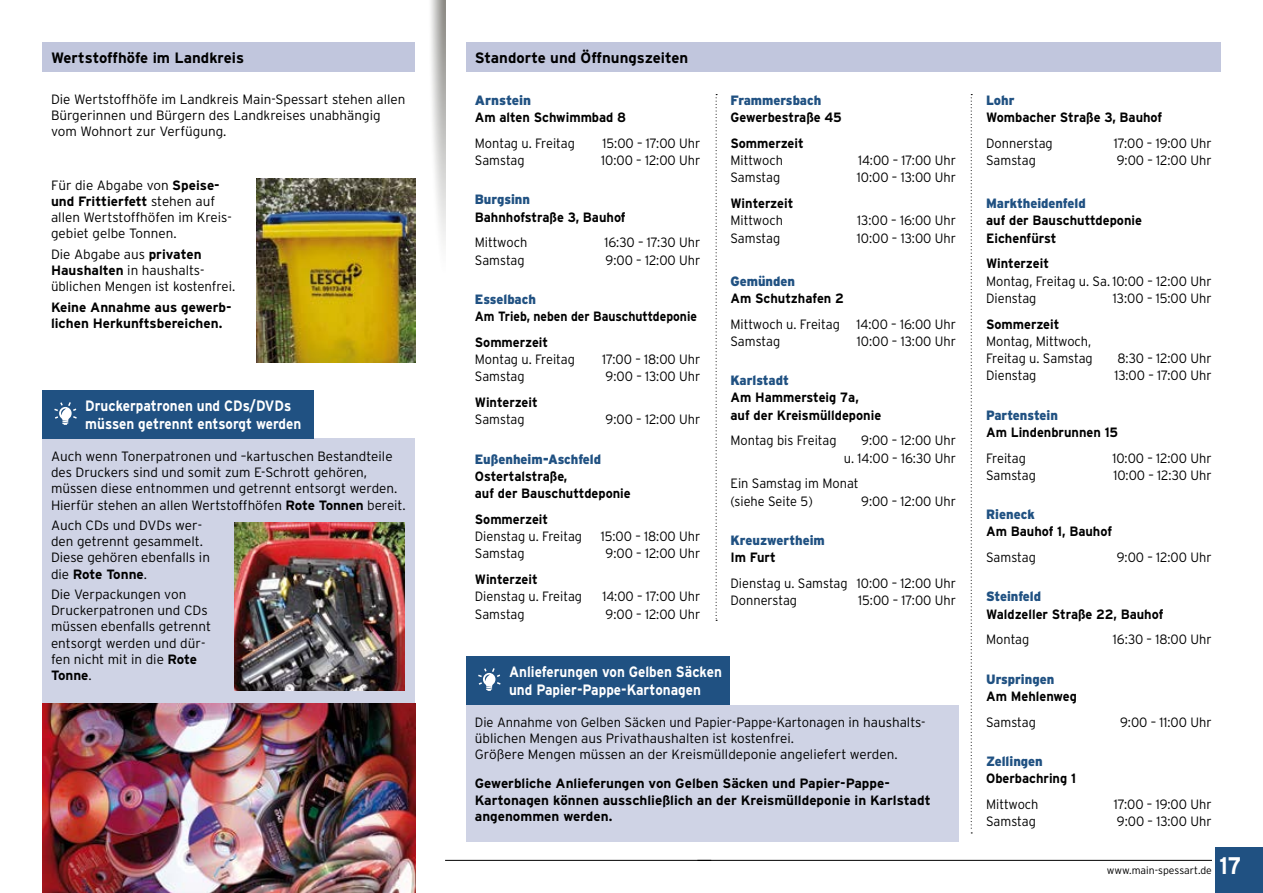
<style>
.page{position:relative;width:1263px;height:893px;background:#fff}
.page>*{position:absolute;margin:0;border:0;box-sizing:border-box;transform-origin:0 0}
.t1{font:700 24px "Interstate";color:#fff;scale:.9 1}
.t2{font:700 15px/18px "Interstate";color:#fff;scale:.9 1}
.t3{font:700 15px "Interstate";color:#000}
.t4{font:300 13.5px/17.2px "Interstate";color:#000;scale:.95 1}
.t5{font:300 13.5px/16.2px "Interstate";color:#000}
.t6{font:700 13.5px/17.2px "Interstate";color:#000;scale:.95 1}
.t7{font:700 13.5px/16.2px "Interstate";color:#000}
.t8{font:300 13.5px/16.2px "Interstate";color:#000;scale:.96 1}
.t9{font:900 13.5px "Interstate";color:#205182;scale:.95 1}
.t10{font:700 13.5px/25.8px "Interstate";color:#000;scale:.9 1}
.t11{font:900 13.5px "Interstate";color:#205182}
.t12{font:300 10.5px "Interstate";color:#000}
.s1{font-weight:700}
</style>
<div class="page">
<div style="left:466px;top:42px;width:754px;height:30px;background:#c1c6dd"></div>
<svg style="left:971px;top:94px;width:1px;height:739px"></svg>
<svg style="left:716px;top:94px;width:1px;height:527px"></svg>
<img style="left:431px;top:0;width:14px;height:244px">
<div style="left:43px;top:42px;width:372px;height:30px;background:#c1c6dd"></div>
<div style="left:466px;top:705px;width:493px;height:137px;background:#cfd3e5"></div>
<div style="left:466px;top:656px;width:264px;height:49px;background:#205182"></div>
<svg style="left:478px;top:668px;width:23px;height:23px"></svg>
<img style="left:257px;top:179px;width:158px;height:183px">
<div style="left:43px;top:439px;width:372px;height:454px;background:#cfd3e5"></div>
<div style="left:43px;top:390px;width:271px;height:49px;background:#205182"></div>
<svg style="left:54px;top:402px;width:23px;height:23px"></svg>
<img style="left:234px;top:522px;width:170px;height:169px">
<img style="left:43px;top:704px;width:372px;height:189px">
<div style="left:1216px;top:847px;width:47px;height:46px;background:#205182"></div>
<hr style="left:697px;top:860px;width:515px;height:1px;background:#000">
<hr style="left:445px;top:860px;width:266px;height:1px;background:#000">
<p class="t3" style="left:51px;top:49px;width:195px">Wertstoffhöfe im Landkreis</p>
<p class="t3" style="left:475px;top:49px;width:215px">Standorte und Öffnungszeiten</p>
<p class="t5" style="left:51px;top:91px;width:356px">Die Wertstoffhöfe im Landkreis Main-Spessart stehen allen<br>Bürgerinnen und Bürgern des Landkreises unabhängig vom Wohnort zur Verfügung.</p>
<p class="t11" style="left:475px;top:92px;width:58px">Arnstein</p>
<p class="t6" style="left:475px;top:109px;width:161px">Am alten Schwimmbad 8</p>
<p class="t4" style="left:475px;top:134px;width:107px">Montag u. Freitag</p>
<p class="t4" style="left:602px;top:134px;width:104px">15:00 – 17:00 Uhr</p>
<p class="t4" style="left:475px;top:152px;width:54px">Samstag</p>
<p class="t4" style="left:601px;top:152px;width:106px">10:00 – 12:00 Uhr</p>
<p class="t9" style="left:475px;top:192px;width:60px">Burgsinn</p>
<p class="t6" style="left:475px;top:208px;width:160px">Bahnhofstraße 3, Bauhof</p>
<p class="t4" style="left:475px;top:234px;width:57px">Mittwoch</p>
<p class="t4" style="left:604px;top:234px;width:103px">16:30 – 17:30 Uhr</p>
<p class="t4" style="left:475px;top:251px;width:54px">Samstag</p>
<p class="t4" style="left:605px;top:251px;width:101px">9:00 – 12:00 Uhr</p>
<p class="t9" style="left:475px;top:291px;width:66px">Esselbach</p>
<p class="t10" style="left:475px;top:303px;width:248px">Am Trieb, neben der Bauschuttdeponie<br>Sommerzeit</p>
<p class="t4" style="left:475px;top:351px;width:107px">Montag u. Freitag</p>
<p class="t4" style="left:602px;top:351px;width:105px">17:00 – 18:00 Uhr</p>
<p class="t4" style="left:475px;top:368px;width:54px">Samstag</p>
<p class="t4" style="left:606px;top:368px;width:101px">9:00 – 13:00 Uhr</p>
<p class="t6" style="left:475px;top:394px;width:68px">Winterzeit</p>
<p class="t4" style="left:475px;top:411px;width:54px">Samstag</p>
<p class="t4" style="left:605px;top:411px;width:101px">9:00 – 12:00 Uhr</p>
<p class="t9" style="left:475px;top:451px;width:134px">Eußenheim-Aschfeld</p>
<p class="t6" style="left:475px;top:467px;width:166px">Ostertalstraße,<br>auf der Bauschuttdeponie</p>
<p class="t6" style="left:475px;top:510px;width:79px">Sommerzeit</p>
<p class="t4" style="left:475px;top:528px;width:114px">Dienstag u. Freitag</p>
<p class="t4" style="left:601px;top:528px;width:106px">15:00 – 18:00 Uhr</p>
<p class="t4" style="left:475px;top:545px;width:54px">Samstag</p>
<p class="t4" style="left:605px;top:545px;width:101px">9:00 – 12:00 Uhr</p>
<p class="t6" style="left:475px;top:571px;width:68px">Winterzeit</p>
<p class="t4" style="left:475px;top:588px;width:114px">Dienstag u. Freitag</p>
<p class="t4" style="left:602px;top:588px;width:105px">14:00 – 17:00 Uhr</p>
<p class="t4" style="left:475px;top:605px;width:54px">Samstag</p>
<p class="t4" style="left:605px;top:605px;width:101px">9:00 – 12:00 Uhr</p>
<p class="t5" style="left:51px;top:177px;width:182px">Für die Abgabe von <span class="s1">Speise&shy;und Frittierfett</span> stehen auf allen Wertstoffhöfen im Kreis&shy;gebiet gelbe Tonnen.</p>
<p class="t5" style="left:51px;top:246px;width:186px">Die Abgabe aus <span class="s1">privaten<br>Haushalten</span> in haushalts&shy;üblichen Mengen ist kostenfrei.</p>
<p class="t7" style="left:51px;top:299px;width:182px">Keine Annahme aus gewerb&shy;lichen Herkunftsbereichen.</p>
<p class="t2" style="left:85px;top:396px;width:242px">Druckerpatronen und CDs/DVDs müssen getrennt entsorgt werden</p>
<p class="t5" style="left:51px;top:448px;width:356px">Auch wenn Tonerpatronen und –kartuschen Bestandteile des Druckers sind und somit zum E-Schrott gehören, müssen diese entnommen und getrennt entsorgt werden.<br>Hierfür stehen an allen Wertstoffhöfen <span class="s1">Rote Tonnen</span> bereit.</p>
<p class="t5" style="left:51px;top:517px;width:160px">Auch CDs und DVDs wer&shy;den getrennt gesammelt.<br>Diese gehören ebenfalls in die <span class="s1">Rote Tonne</span>.</p>
<p class="t5" style="left:51px;top:586px;width:162px">Die Verpackungen von<br>Druckerpatronen und CDs müssen ebenfalls getrennt entsorgt werden und dür&shy;fen nicht mit in die <span class="s1">Rote<br>Tonne</span>.</p>
<p class="t2" style="left:509px;top:662px;width:238px">Anlieferungen von Gelben Säcken und Papier-Pappe-Kartonagen</p>
<p class="t9" style="left:730px;top:92px;width:97px">Frammersbach</p>
<p class="t6" style="left:730px;top:104px;width:119px;line-height:25.8px">Gewerbestraße 45<br>Sommerzeit</p>
<p class="t4" style="left:730px;top:152px;width:57px">Mittwoch</p>
<p class="t4" style="left:858px;top:152px;width:105px">14:00 – 17:00 Uhr</p>
<p class="t4" style="left:730px;top:169px;width:54px">Samstag</p>
<p class="t4" style="left:857px;top:169px;width:106px">10:00 – 13:00 Uhr</p>
<p class="t6" style="left:730px;top:195px;width:68px">Winterzeit</p>
<p class="t4" style="left:730px;top:212px;width:57px">Mittwoch</p>
<p class="t4" style="left:857px;top:212px;width:105px">13:00 – 16:00 Uhr</p>
<p class="t4" style="left:730px;top:229px;width:54px">Samstag</p>
<p class="t4" style="left:857px;top:229px;width:106px">10:00 – 13:00 Uhr</p>
<p class="t9" style="left:730px;top:273px;width:69px">Gemünden</p>
<p class="t6" style="left:730px;top:289px;width:121px">Am Schutzhafen 2</p>
<p class="t4" style="left:730px;top:315px;width:239px">Mittwoch u. Freitag 14:00 – 16:00 Uhr<br>Samstag</p>
<p class="t4" style="left:857px;top:332px;width:106px">10:00 – 13:00 Uhr</p>
<p class="t9" style="left:730px;top:373px;width:63px">Karlstadt</p>
<p class="t6" style="left:730px;top:389px;width:160px">Am Hammersteig 7a, auf der Kreismülldeponie</p>
<p class="t4" style="left:730px;top:432px;width:113px">Montag bis Freitag</p>
<p class="t4" style="left:844px;top:432px;width:120px;text-align:right">9:00 – 12:00 Uhr<br>u. 14:00 – 16:30 Uhr</p>
<p class="t4" style="left:730px;top:475px;width:136px">Ein Samstag im Monat (siehe Seite 5)</p>
<p class="t4" style="left:861px;top:492px;width:101px">9:00 – 12:00 Uhr</p>
<p class="t9" style="left:730px;top:532px;width:101px">Kreuzwertheim</p>
<p class="t6" style="left:730px;top:549px;width:49px">Im Furt</p>
<p class="t4" style="left:730px;top:574px;width:239px">Dienstag u. Samstag 10:00 – 12:00 Uhr<br>Donnerstag</p>
<p class="t4" style="left:858px;top:592px;width:104px">15:00 – 17:00 Uhr</p>
<p class="t8" style="left:475px;top:714px;width:471px">Die Annahme von Gelben Säcken und Papier-Pappe-Kartonagen in haushalts&shy;üblichen Mengen aus Privathaushalten ist kostenfrei.<br>Größere Mengen müssen an der Kreismülldeponie angeliefert werden.</p>
<p class="t7" style="left:475px;top:775px;width:457px">Gewerbliche Anlieferungen von Gelben Säcken und Papier-Pappe-<br>Kartonagen können ausschließlich an der Kreismülldeponie in Karlstadt angenommen werden.</p>
<p class="t9" style="left:986px;top:92px;width:31px">Lohr</p>
<p class="t6" style="left:986px;top:109px;width:187px">Wombacher Straße 3, Bauhof</p>
<p class="t4" style="left:986px;top:134px;width:72px">Donnerstag</p>
<p class="t4" style="left:1114px;top:134px;width:105px">17:00 – 19:00 Uhr</p>
<p class="t4" style="left:986px;top:152px;width:54px">Samstag</p>
<p class="t4" style="left:1117px;top:152px;width:101px">9:00 – 12:00 Uhr</p>
<p class="t9" style="left:986px;top:196px;width:106px">Marktheidenfeld</p>
<p class="t6" style="left:986px;top:212px;width:166px">auf der Bauschuttdeponie<br>Eichenfürst</p>
<p class="t6" style="left:986px;top:255px;width:68px">Winterzeit</p>
<p class="t4" style="left:986px;top:272px;width:239px">Montag, Freitag u. Sa. 10:00 – 12:00 Uhr<br>Dienstag</p>
<p class="t4" style="left:1113px;top:289px;width:105px">13:00 – 15:00 Uhr</p>
<p class="t6" style="left:986px;top:315px;width:79px">Sommerzeit</p>
<p class="t4" style="left:986px;top:332px;width:114px">Montag, Mittwoch,<br>Freitag u. Samstag</p>
<p class="t4" style="left:1117px;top:350px;width:101px">8:30 – 12:00 Uhr</p>
<p class="t4" style="left:986px;top:367px;width:55px">Dienstag</p>
<p class="t4" style="left:1114px;top:367px;width:104px">13:00 – 17:00 Uhr</p>
<p class="t9" style="left:986px;top:407px;width:77px">Partenstein</p>
<p class="t6" style="left:986px;top:423px;width:141px">Am Lindenbrunnen 15</p>
<p class="t4" style="left:986px;top:449px;width:43px">Freitag</p>
<p class="t4" style="left:1112px;top:449px;width:106px">10:00 – 12:00 Uhr</p>
<p class="t4" style="left:986px;top:466px;width:54px">Samstag</p>
<p class="t4" style="left:1113px;top:466px;width:105px">10:00 – 12:30 Uhr</p>
<p class="t9" style="left:986px;top:507px;width:53px">Rieneck</p>
<p class="t6" style="left:986px;top:523px;width:134px">Am Bauhof 1, Bauhof</p>
<p class="t4" style="left:986px;top:549px;width:54px">Samstag</p>
<p class="t4" style="left:1117px;top:549px;width:101px">9:00 – 12:00 Uhr</p>
<p class="t9" style="left:986px;top:589px;width:59px">Steinfeld</p>
<p class="t6" style="left:986px;top:605px;width:188px">Waldzeller Straße 22, Bauhof</p>
<p class="t4" style="left:986px;top:631px;width:47px">Montag</p>
<p class="t4" style="left:1113px;top:631px;width:105px">16:30 – 18:00 Uhr</p>
<p class="t9" style="left:986px;top:671px;width:73px">Urspringen</p>
<p class="t6" style="left:986px;top:687px;width:97px">Am Mehlenweg</p>
<p class="t4" style="left:986px;top:713px;width:54px">Samstag</p>
<p class="t4" style="left:1120px;top:713px;width:98px">9:00 – 11:00 Uhr</p>
<p class="t9" style="left:986px;top:753px;width:61px">Zellingen</p>
<p class="t6" style="left:986px;top:770px;width:96px">Oberbachring 1</p>
<p class="t4" style="left:986px;top:795px;width:57px">Mittwoch</p>
<p class="t4" style="left:1114px;top:795px;width:105px">17:00 – 19:00 Uhr</p>
<p class="t4" style="left:986px;top:813px;width:54px">Samstag</p>
<p class="t4" style="left:1117px;top:813px;width:101px">9:00 – 13:00 Uhr</p>
<p class="t12" style="left:1107px;top:864px;width:107px">www.main-spessart.de</p>
<h1 class="t1" style="left:1219px;top:852px;width:26px">17</h1>
</div>
